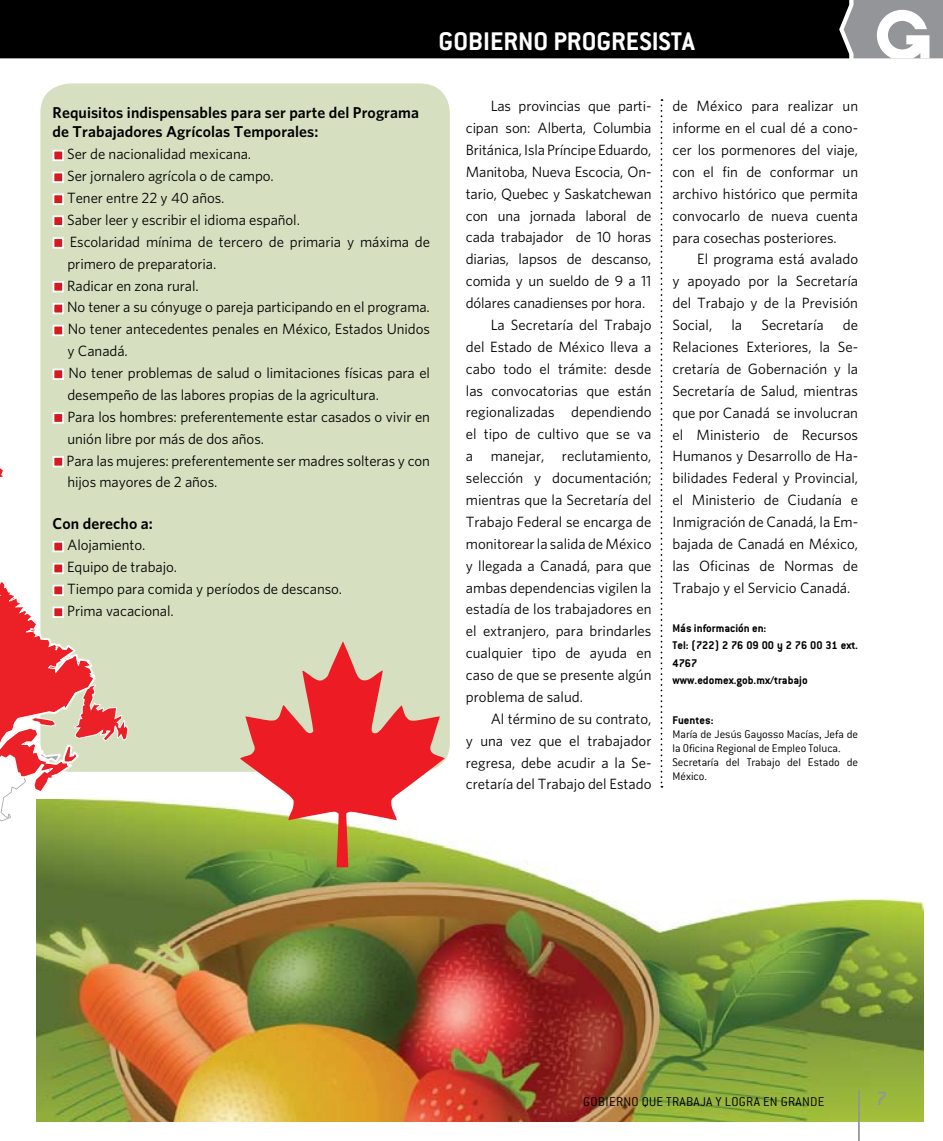
<style>
.page{position:relative;width:943px;height:1141px;background:#fff}
.page>*{position:absolute;margin:0;border:0;box-sizing:border-box;transform-origin:0 0}
.t1{font:700 28px "Conduit ITC";color:#fff}
.t2{font:500 21px "Conduit ITC";color:#939598}
.t3{font:600 15.75px/19.2px "Whitney HTF";letter-spacing:.005em;color:#000}
.t4{font:14.88px/21.9px "Whitney HTF";letter-spacing:-.005em;color:#000;text-align:justify}
.t5{font:300 14px "Conduit ITC";letter-spacing:.02em;color:#000}
.t6{font:300 12.25px/14px "Conduit ITC";color:#000}
.t7{font:700 12.25px/17.5px "Conduit ITC";color:#000}
</style>
<div class="page">
<img style="left:37px;top:799px;width:886px;height:322px">
<div style="left:40px;top:83px;width:410px;height:689px;background:#d6e0c0;border-radius:29px"></div>
<div style="left:53px;top:150px;width:11px;height:11px;background:#d71920;border:2px solid #fff"></div>
<div style="left:53px;top:172px;width:11px;height:11px;background:#d71920;border:2px solid #fff"></div>
<div style="left:53px;top:194px;width:11px;height:11px;background:#d71920;border:2px solid #fff"></div>
<div style="left:53px;top:215px;width:11px;height:12px;background:#d71920;border:2px solid #fff"></div>
<div style="left:53px;top:237px;width:11px;height:12px;background:#d71920;border:2px solid #fff"></div>
<div style="left:53px;top:281px;width:11px;height:11px;background:#d71920;border:2px solid #fff"></div>
<div style="left:53px;top:303px;width:11px;height:11px;background:#d71920;border:2px solid #fff"></div>
<div style="left:53px;top:325px;width:11px;height:11px;background:#d71920;border:2px solid #fff"></div>
<svg style="left:0;top:331px;width:128px;height:675px"></svg>
<svg style="left:240px;top:641px;width:205px;height:226px"></svg>
<svg style="left:660px;top:99px;width:2px;height:689px"></svg>
<hr style="left:858px;top:1090px;width:1px;height:51px;background:#939598">
<div style="left:0;top:0;width:843px;height:58px;background:#000"></div>
<svg style="left:843px;top:0;width:100px;height:58px"></svg>
<h1 class="t1" style="left:438px;top:24px;width:258px">GOBIERNO PROGRESISTA</h1>
<p class="t3" style="left:53px;top:103px;width:368px">Requisitos indispensables para ser parte del Programa de Trabajadores Agrícolas Temporales:</p>
<p class="t4" style="left:67px;top:143px;width:365px;text-align:left">Ser de nacionalidad mexicana.<br>Ser jornalero agrícola o de campo.<br>Tener entre 22 y 40 años.<br>Saber leer y escribir el idioma español.<br>Escolaridad mínima de tercero de primaria y máxima de primero de preparatoria.<br>Radicar en zona rural.<br>No tener a su cónyuge o pareja participando en el programa.<br>No tener antecedentes penales en México, Estados Unidos y Canadá.<br>No tener problemas de salud o limitaciones físicas para el desempeño de las labores propias de la agricultura.<br>Para los hombres: preferentemente estar casados o vivir en unión libre por más de dos años.<br>Para las mujeres: preferentemente ser madres solteras y con hijos mayores de 2 años.</p>
<p class="t3" style="left:53px;top:513px;width:102px">Con derecho a:</p>
<p class="t4" style="left:67px;top:534px;width:276px;text-align:left">Alojamiento.<br>Equipo de trabajo.<br>Tiempo para comida y períodos de descanso.<br>Prima vacacional.</p>
<p class="t4" style="left:490px;top:95px;width:162px">Las provincias que parti-</p>
<p class="t4" style="left:466px;top:117px;width:187px">cipan son: Alberta, Columbia</p>
<p class="t4" style="left:466px;top:138px;width:187px">Británica, Isla Príncipe Eduardo,</p>
<p class="t4" style="left:466px;top:160px;width:187px">Manitoba, Nueva Escocia, On-</p>
<p class="t4" style="left:466px;top:182px;width:187px">tario, Quebec y Saskatchewan</p>
<p class="t4" style="left:466px;top:204px;width:187px">con una jornada laboral de</p>
<p class="t4" style="left:466px;top:226px;width:187px">cada trabajador de 10 horas</p>
<p class="t4" style="left:466px;top:248px;width:187px">diarias, lapsos de descanso,</p>
<p class="t4" style="left:466px;top:270px;width:187px">comida y un sueldo de 9 a 11</p>
<p class="t4" style="left:466px;top:292px;width:181px">dólares canadienses por hora.</p>
<p class="t4" style="left:490px;top:313px;width:162px">La Secretaría del Trabajo</p>
<p class="t4" style="left:466px;top:335px;width:187px">del Estado de México lleva a</p>
<p class="t4" style="left:466px;top:357px;width:187px">cabo todo el trámite: desde</p>
<p class="t4" style="left:466px;top:379px;width:187px">las convocatorias que están</p>
<p class="t4" style="left:466px;top:401px;width:187px">regionalizadas dependiendo</p>
<p class="t4" style="left:466px;top:423px;width:187px">el tipo de cultivo que se va</p>
<p class="t4" style="left:466px;top:445px;width:187px">a manejar, reclutamiento,</p>
<p class="t4" style="left:466px;top:467px;width:187px">selección y documentación;</p>
<p class="t4" style="left:466px;top:489px;width:187px">mientras que la Secretaría del</p>
<p class="t4" style="left:466px;top:510px;width:187px">Trabajo Federal se encarga de</p>
<p class="t4" style="left:466px;top:532px;width:187px">monitorear la salida de México</p>
<p class="t4" style="left:466px;top:554px;width:187px">y llegada a Canadá, para que</p>
<p class="t4" style="left:466px;top:576px;width:187px">ambas dependencias vigilen la</p>
<p class="t4" style="left:466px;top:598px;width:187px">estadía de los trabajadores en</p>
<p class="t4" style="left:466px;top:620px;width:187px">el extranjero, para brindarles</p>
<p class="t4" style="left:466px;top:642px;width:187px">cualquier tipo de ayuda en</p>
<p class="t4" style="left:466px;top:664px;width:187px">caso de que se presente algún</p>
<p class="t4" style="left:466px;top:685px;width:119px">problema de salud.</p>
<p class="t4" style="left:490px;top:707px;width:162px">Al término de su contrato,</p>
<p class="t4" style="left:466px;top:729px;width:187px">y una vez que el trabajador</p>
<p class="t4" style="left:466px;top:751px;width:187px">regresa, debe acudir a la Se-</p>
<p class="t4" style="left:466px;top:773px;width:187px">cretaría del Trabajo del Estado</p>
<p class="t4" style="left:672px;top:95px;width:187px">de México para realizar un informe en el cual dé a cono&shy;cer los pormenores del viaje, con el fin de conformar un archivo histórico que permita convocarlo de nueva cuenta para cosechas posteriores.</p>
<p class="t4" style="left:672px;top:248px;width:187px;text-indent:25px">El programa está avalado y apoyado por la Secretaría del Trabajo y de la Previsión Social,</p>
<p class="t4" style="left:672px;top:314px;width:187px;text-indent:170px">de Relaciones Exteriores, la Se&shy;cretaría de Gobernación y la Secretaría de Salud, mientras que por Canadá se involucran el Ministerio de Recursos Humanos y Desarrollo de Ha&shy;bilidades Federal y Provincial, el Ministerio de Ciudanía e Inmigración de Canadá, la Em&shy;bajada de Canadá en México, las Oficinas de Normas de Trabajo y el Servicio Canadá.</p>
<p class="t7" style="left:672px;top:619px;width:187px">Más información en:<br>Tel: (722) 2 76 09 00 y 2 76 00 31 ext.<br>4767<br>www.edomex.gob.mx/trabajo</p>
<p class="t7" style="left:672px;top:711px;width:43px">Fuentes:</p>
<p class="t6" style="left:672px;top:727px;width:187px">María de Jesús Gayosso Macías, Jefa de la Oficina Regional de Empleo Toluca.<br>Secretaría del Trabajo del Estado de<br>México.</p>
<p class="t4" style="left:731px;top:314px;width:12px">la</p>
<p class="t4" style="left:761px;top:314px;width:64px">Secretaría</p>
<p class="t5" style="left:583px;top:1094px;width:243px">GOBIERNO QUE TRABAJA Y LOGRA EN GRANDE</p>
<h2 class="t2" style="left:876px;top:1087px;width:12px">7</h2>
</div>
